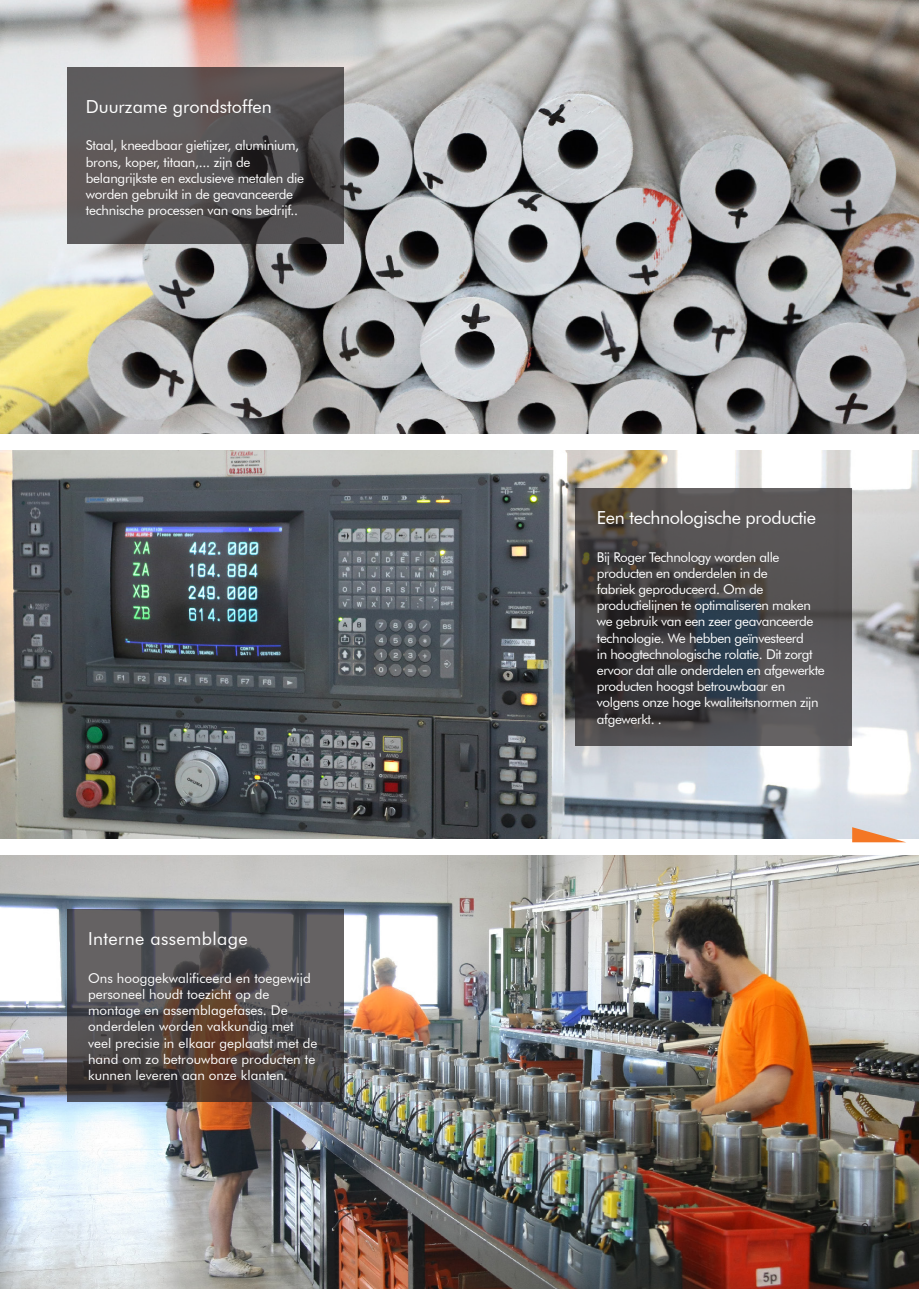
<style>
.page{position:relative;width:919px;height:1289px;background:#fff}
.page>*{position:absolute;margin:0;border:0;box-sizing:border-box;transform-origin:0 0}
.t1{font:18px "Futura BT";letter-spacing:-.02em;color:#fff}
.t2{font:18px "Futura BT";color:#fff}
.t3{font:18px "Futura BT";letter-spacing:.02em;color:#fff}
.t4{font:300 15px "Futura BT";color:#231f20}
.t5{font:13.5px/16.2px "Futura BT";letter-spacing:-.02em;color:#fff}
.t6{font:13.5px/16.2px "Futura BT";color:#fff}
</style>
<div class="page">
<img style="left:0;top:451px;width:918px;height:387px">
<img style="left:0;top:0;width:918px;height:434px">
<img style="left:0;top:855px;width:918px;height:433px">
<svg style="left:575px;top:488px;width:277px;height:257px;background:#484749"></svg>
<svg style="left:67px;top:909px;width:276px;height:192px;background:#514b4b"></svg>
<svg style="left:67px;top:67px;width:276px;height:176px;background:#565253"></svg>
<svg style="left:852px;top:827px;width:54px;height:15px"></svg>
<h1 class="t2" style="left:86px;top:95px;width:187px">Duurzame grondstoffen</h1>
<p class="t5" style="left:86px;top:137px;width:220px">Staal, kneedbaar gietijzer, aluminium, brons, koper, titaan,... zijn de belangrijkste en exclusieve metalen die worden gebruikt in de geavanceerde technische processen van ons bedrijf..</p>
<h1 class="t3" style="left:88px;top:927px;width:161px">Interne assemblage</h1>
<p class="t6" style="left:88px;top:969px;width:231px">Ons hooggekwalificeerd en toegewijd personeel houdt toezicht op de montage en assemblagefases. De onderdelen worden vakkundig met veel precisie in elkaar geplaatst met de hand om zo betrouwbare producten te kunnen leveren aan onze klanten.</p>
<h1 class="t1" style="left:597px;top:506px;width:221px">Een technologische productie</h1>
<p class="t5" style="left:597px;top:548px;width:229px">Bij Roger Technology worden alle producten en onderdelen in de<br>fabriek geproduceerd. Om de productielijnen te optimaliseren maken we gebruik van een zeer geavanceerde technologie. We hebben geïnvesteerd<br>in hoogtechnologische rolatie. Dit zorgt ervoor dat alle onderdelen en afgewerkte producten hoogst betrouwbaar en volgens onze hoge kwaliteitsnormen zijn afgewerkt. .</p>
<p class="t4" style="left:860px;top:1219px;width:10px">3</p>
</div>
